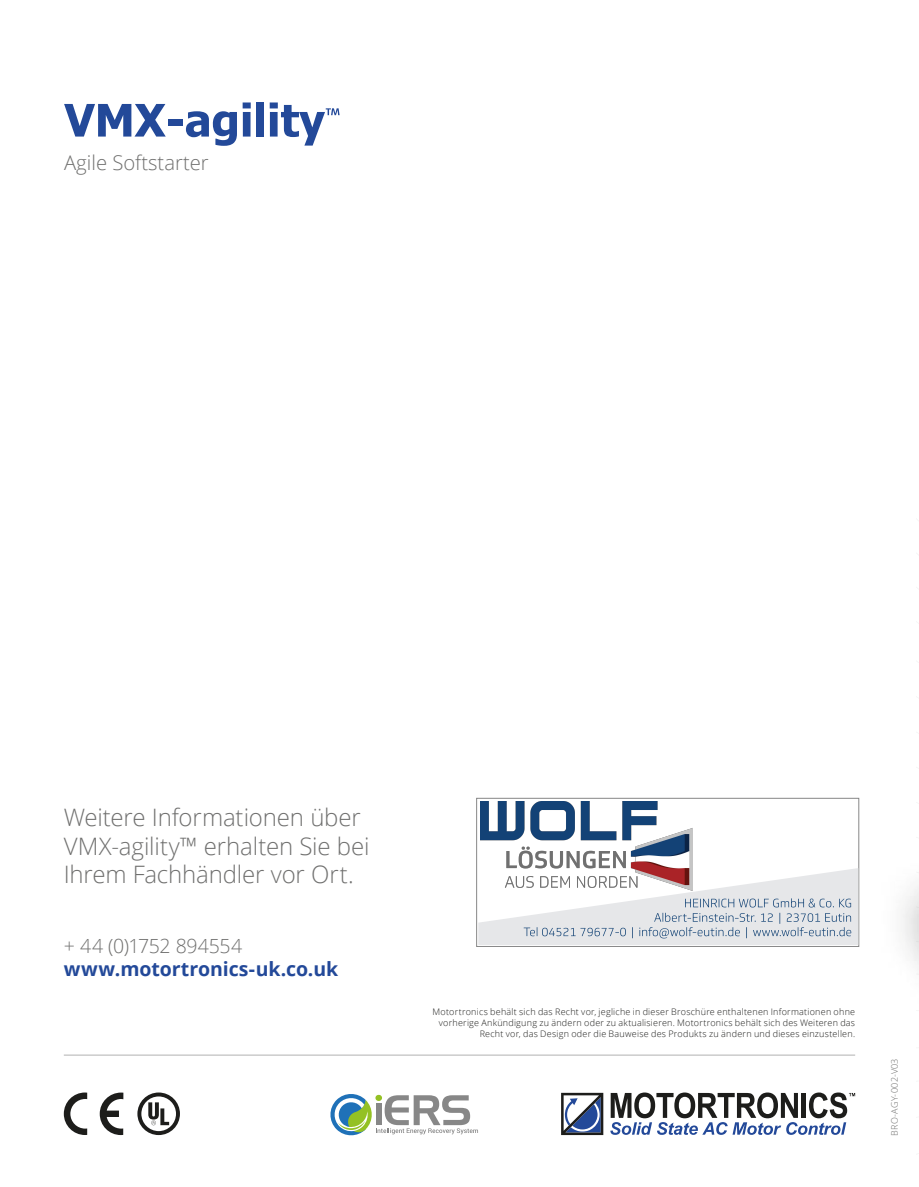
<style>
.page{position:relative;width:919px;height:1187px;background:#fff}
.page>*{position:absolute;margin:0;border:0;box-sizing:border-box;transform-origin:0 0}
.t1{font:300 24px/28.8px "Open Sans";letter-spacing:-.01em;color:#70706f}
.t2{font:300 20.25px "Open Sans";color:#70706f}
.t3{font:700 19.5px "Open Sans";letter-spacing:-.005em;color:#234999}
.t4{font:300 19.5px "Open Sans";letter-spacing:-.02em;color:#70706f}
.t5{font:300 9px/10.8px "Open Sans";letter-spacing:.025em;color:#1d1d1b;text-align:right}
.t6{font:300 9px "Open Sans";letter-spacing:.025em;color:#70706f}
</style>
<div class="page">
<div style="left:875px;top:821px;width:43px;height:251px;background:#1d1d1b;opacity:.75"></div>
<hr style="left:64px;top:1054px;width:791px;height:1px;background:#b2b2b2">
<svg style="left:330px;top:1094px;width:148px;height:42px"></svg>
<svg style="left:100px;top:1092px;width:23px;height:42px"></svg>
<svg style="left:64px;top:1092px;width:23px;height:42px"></svg>
<svg style="left:561px;top:1092px;width:42px;height:42px"></svg>
<svg style="left:610px;top:1092px;width:245px;height:42px"></svg>
<svg style="left:64px;top:104px;width:102px;height:32px"></svg>
<div style="left:168px;top:119px;width:14px;height:6px;background:#234999"></div>
<svg style="left:186px;top:102px;width:65px;height:44px"></svg>
<div style="left:256px;top:102px;width:8px;height:34px;background:#234999"></div>
<svg style="left:270px;top:102px;width:69px;height:44px"></svg>
<svg style="left:137px;top:1092px;width:43px;height:42px"></svg>
<div style="left:476px;top:797px;width:383px;height:149px;background:#fff;border:1px solid #878787"></div>
<img style="left:480px;top:802px;width:212px;height:66px">
<svg style="left:478px;top:868px;width:380px;height:76px"></svg>
<h2 class="t2" style="left:64px;top:148px;width:146px">Agile Softstarter</h2>
<h1 class="t1" style="left:64px;top:801px;width:307px">Weitere Informationen über<br>VMX-agility™ erhalten Sie bei<br>Ihrem Fachhändler vor Ort.</h1>
<h3 class="t4" style="left:64px;top:932px;width:180px">+ 44 (0)1752 894554</h3>
<h3 class="t3" style="left:64px;top:955px;width:276px">www.motortronics-uk.co.uk</h3>
<p class="t5" style="left:432px;top:1005px;width:424px">Motortronics behält sich das Recht vor, jegliche in dieser Broschüre enthaltenen Informationen ohne vorherige Ankündigung zu ändern oder zu aktualisieren. Motortronics behält sich des Weiteren das<br>Recht vor, das Design oder die Bauweise des Produkts zu ändern und dieses einzustellen.</p>
<p class="t6" style="left:888px;top:1135px;width:79px;rotate:-90deg">BRO-AGY-002-V03</p>
</div>
